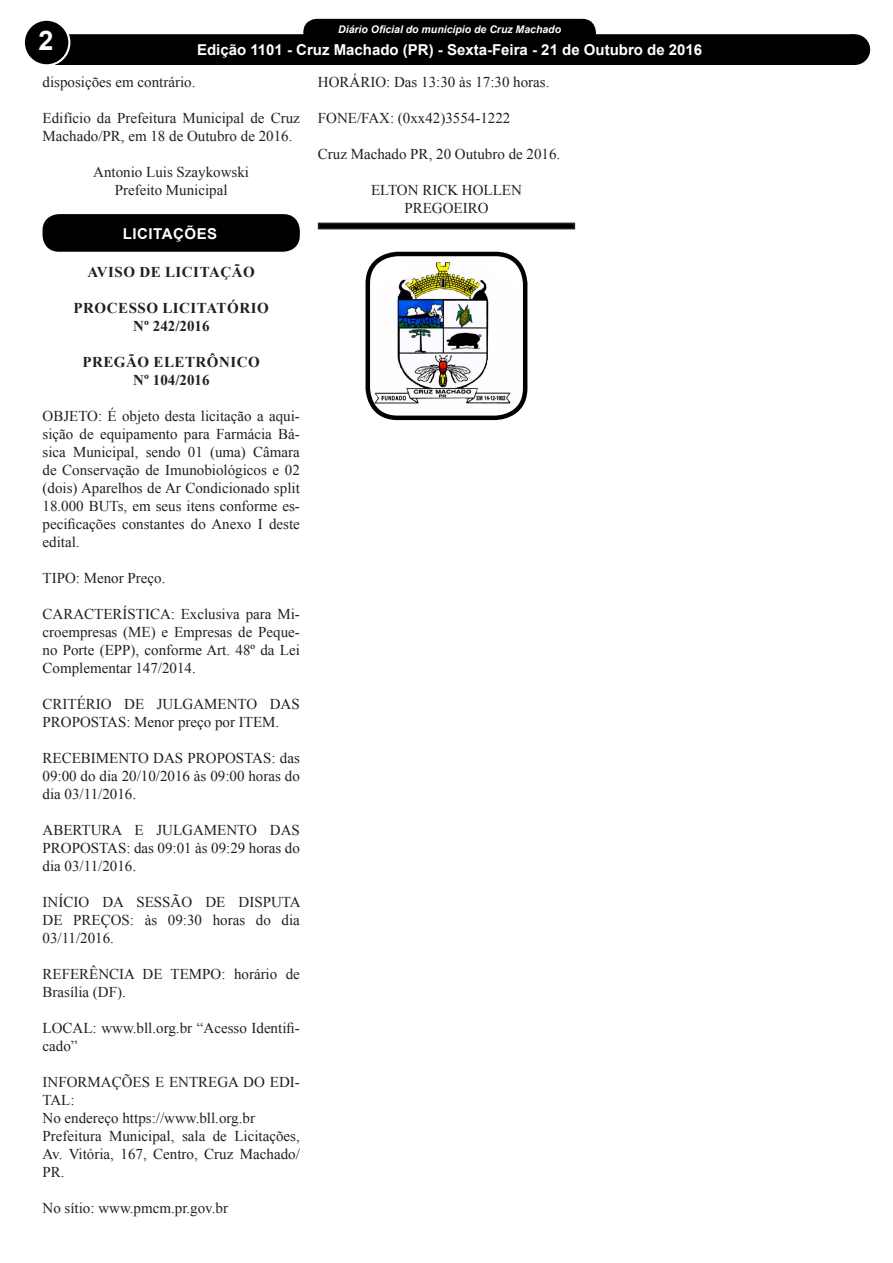
<style>
.page{position:relative;width:893px;height:1263px;background:#fff}
.page>*{position:absolute;margin:0;border:0;box-sizing:border-box;transform-origin:0 0}
.t1{font:700 27px "Arial";color:#fff}
.t2{font:15px/18px "Times New Roman";color:#231f20;text-align:justify}
.t3{font:700 15px "Arial";color:#fff}
.t4{font:700 15px "Times New Roman";letter-spacing:.035em;color:#231f20}
.t5{font:700 15px "Times New Roman";color:#231f20}
.t6{font:700 15px "Arial";letter-spacing:.035em;color:#fff}
.t7{font:italic 700 10.5px "Arial";color:#fff}
</style>
<div class="page">
<div style="left:305px;top:20px;width:289px;height:28px;background:#000;border-radius:12px"></div>
<div style="left:303px;top:19px;width:293px;height:31px;border:3px solid #000;border-radius:12px"></div>
<div style="left:39px;top:34px;width:815px;height:31px;background:#000;border:2px solid #000"></div>
<div style="left:24px;top:20px;width:45px;height:45px;background:#000;border-radius:50%"></div>
<div style="left:23px;top:19px;width:47px;height:47px;border:2px solid #fff;border-radius:50%"></div>
<div style="left:840px;top:35px;width:29px;height:29px;background:#000;border-radius:50%"></div>
<div style="left:839px;top:34px;width:31px;height:31px;border:2px solid #000;border-radius:50%"></div>
<div style="left:43px;top:214px;width:257px;height:38px;background:#000;border-radius:16px"></div>
<img style="left:370px;top:260px;width:155px;height:152px">
<div style="left:366px;top:252px;width:161px;height:168px;border:4px solid #000;border-radius:30px"></div>
<svg style="left:317px;top:222px;width:259px;height:8px"></svg>
<p class="t1" style="left:38px;top:21px;width:17px">2</p>
<p class="t7" style="left:338px;top:22px;width:224px">Diário Oficial do município de Cruz Machado</p>
<p class="t3" style="left:197px;top:40px;width:507px">Edição 1101 - Cruz Machado (PR) - Sexta-Feira - 21 de Outubro de 2016</p>
<p class="t2" style="left:43px;top:72px;width:154px">disposições em contrário.</p>
<p class="t2" style="left:43px;top:108px;width:259px">Edifício da Prefeitura Municipal de Cruz<br>Machado/PR, em 18 de Outubro de 2016.</p>
<p class="t2" style="left:93px;top:162px;width:157px">Antonio Luis Szaykowski</p>
<p class="t2" style="left:115px;top:180px;width:114px">Prefeito Municipal</p>
<p class="t6" style="left:123px;top:223px;width:96px">LICITAÇÕES</p>
<p class="t4" style="left:87px;top:261px;width:169px">AVISO DE LICITAÇÃO</p>
<p class="t4" style="left:74px;top:297px;width:197px">PROCESSO LICITATÓRIO</p>
<p class="t5" style="left:133px;top:315px;width:78px">Nº 242/2016</p>
<p class="t4" style="left:82px;top:351px;width:179px">PREGÃO ELETRÔNICO</p>
<p class="t5" style="left:133px;top:369px;width:78px">Nº 104/2016</p>
<p class="t2" style="left:43px;top:406px;width:259px">OBJETO: É objeto desta licitação a aqui&shy;sição de equipamento para Farmácia Bá&shy;sica Municipal, sendo 01 (uma) Câmara de Conservação de Imunobiológicos e 02 (dois) Aparelhos de Ar Condicionado split 18.000 BUTs, em seus itens conforme es&shy;pecificações constantes do Anexo I deste edital.</p>
<p class="t2" style="left:43px;top:568px;width:124px">TIPO: Menor Preço.</p>
<p class="t2" style="left:43px;top:604px;width:259px">CARACTERÍSTICA: Exclusiva para Mi&shy;croempresas (ME) e Empresas de Peque&shy;no Porte (EPP), conforme Art. 48º da Lei Complementar 147/2014.</p>
<p class="t2" style="left:43px;top:694px;width:259px">CRITÉRIO DE JULGAMENTO DAS<br>PROPOSTAS: Menor preço por ITEM.</p>
<p class="t2" style="left:43px;top:748px;width:259px">RECEBIMENTO DAS PROPOSTAS: das 09:00 do dia 20/10/2016 às 09:00 horas do dia 03/11/2016.</p>
<p class="t2" style="left:43px;top:820px;width:259px">ABERTURA E JULGAMENTO DAS PROPOSTAS: das 09:01 às 09:29 horas do dia 03/11/2016.</p>
<p class="t2" style="left:43px;top:892px;width:260px">INÍCIO DA SESSÃO DE DISPUTA DE PREÇOS: às 09:30 horas do dia 03/11/2016.</p>
<p class="t2" style="left:43px;top:964px;width:259px">REFERÊNCIA DE TEMPO: horário de<br>Brasília (DF).</p>
<p class="t2" style="left:43px;top:1018px;width:259px">LOCAL: www.bll.org.br “Acesso Identifi&shy;cado”</p>
<p class="t2" style="left:43px;top:1072px;width:259px">INFORMAÇÕES E ENTREGA DO EDI-<br>TAL:</p>
<p class="t2" style="left:43px;top:1108px;width:214px">No endereço https://www.bll.org.br</p>
<p class="t2" style="left:43px;top:1126px;width:259px">Prefeitura Municipal, sala de Licitações, Av. Vitória, 167, Centro, Cruz Machado/ PR.</p>
<p class="t2" style="left:43px;top:1198px;width:187px">No sítio: www.pmcm.pr.gov.br</p>
<p class="t2" style="left:318px;top:72px;width:233px">HORÁRIO: Das 13:30 às 17:30 horas.</p>
<p class="t2" style="left:318px;top:108px;width:194px">FONE/FAX: (0xx42)3554-1222</p>
<p class="t2" style="left:318px;top:144px;width:244px">Cruz Machado PR, 20 Outubro de 2016.</p>
<p class="t2" style="left:371px;top:180px;width:152px">ELTON RICK HOLLEN</p>
<p class="t2" style="left:404px;top:198px;width:86px">PREGOEIRO</p>
</div>
